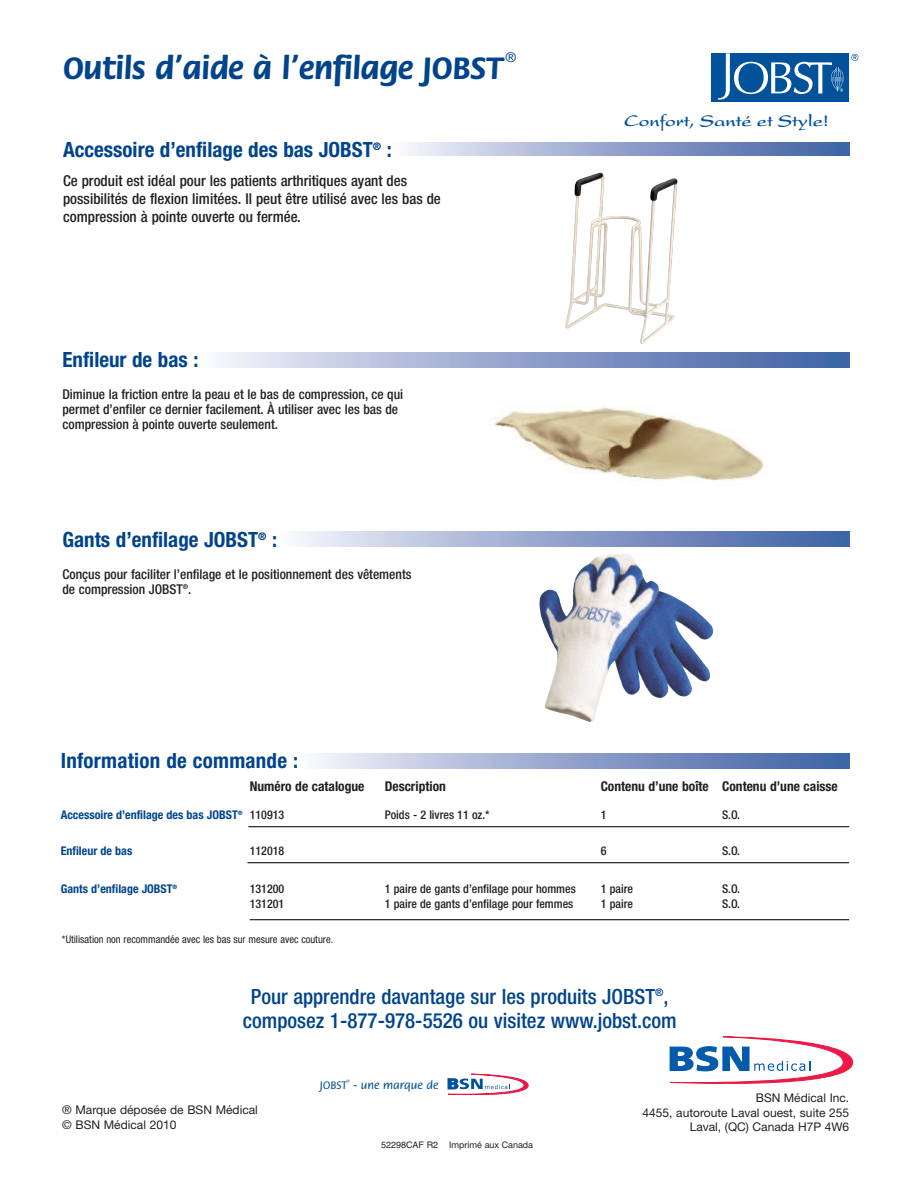
<style>
.page{position:relative;width:918px;height:1188px;background:#fff}
.page>*{position:absolute;margin:0;border:0;box-sizing:border-box;transform-origin:0 0}
.t1{font:700 33px "Flora";letter-spacing:-.01em;color:#01448c}
.t2{font:700 condensed 21px "Helvetica Neue";color:#01448c}
.t3{font:500 condensed 21px/24px "Helvetica Neue";color:#01448c;text-align:center}
.t4{font:700 18px "Present";color:#01529b}
.t5{font:500 condensed 15px/18px "Helvetica Neue";color:#231f20}
.t6{font:500 condensed 13.5px/15px "Helvetica Neue";color:#231f20}
.t7{font:700 condensed 13.5px "Helvetica Neue";color:#231f20}
.t8{font:13.5px "Helvetica Neue";color:#01448c}
.t9{font:500 condensed 12px "Helvetica Neue";color:#231f20}
.t10{font:12px/14.4px "Helvetica Neue";color:#231f20}
.t11{font:700 condensed 12px "Helvetica Neue";color:#01448c}
.t12{font:500 12px "Flora";color:#014d95}
.t13{font:condensed 10.5px "Helvetica Neue";color:#231f20}
.t14{font:9px "Helvetica Neue";letter-spacing:-.005em;color:#231f20}
.s1{font-weight:500;color:#231f20}
.s2{font-family:"Helvetica"}
</style>
<div class="page">
<svg style="left:408px;top:142px;width:441px;height:14px;background:#92a2cb"></svg>
<svg style="left:220px;top:353px;width:629px;height:14px;background:#92a3cb"></svg>
<svg style="left:298px;top:532px;width:551px;height:14px;background:#92a3cb"></svg>
<img style="left:565px;top:173px;width:113px;height:171px">
<img style="left:494px;top:407px;width:270px;height:78px">
<img style="left:539px;top:554px;width:174px;height:168px">
<svg style="left:448px;top:1074px;width:81px;height:21px"></svg>
<hr style="left:248px;top:826px;width:601px;height:1px;background:#231f20">
<hr style="left:247px;top:862px;width:602px;height:1px;background:#231f20">
<hr style="left:250px;top:919px;width:599px;height:1px;background:#231f20">
<div style="left:297px;top:753px;width:552px;height:16px;background:linear-gradient(to right,#f4f2fa,#385ba1)"></div>
<svg style="left:670px;top:1036px;width:183px;height:48px"></svg>
<div style="left:712px;top:54px;width:137px;height:48px;background:#01529b"></div>
<svg style="left:718px;top:53px;width:125px;height:47px"></svg>
<svg style="left:851px;top:54px;width:7px;height:7px"></svg>
<h1 class="t1" style="left:63px;top:54px;width:442px">Outils d’aide à l’enfilage JOBST</h1>
<p class="t8" style="left:505px;top:53px;width:12px">®</p>
<h2 class="t2" style="left:63px;top:142px;width:330px">Accessoire d’enfilage des bas JOBST<sup>®</sup> :</h2>
<p class="t5" style="left:63px;top:173px;width:379px">Ce produit est idéal pour les patients arthritiques ayant des possibilités de flexion limitées. Il peut être utilisé avec les bas de compression à pointe ouverte ou fermée.</p>
<h2 class="t2" style="left:62px;top:352px;width:137px">Enfileur de bas :</h2>
<p class="t6" style="left:62px;top:388px;width:342px">Diminue la friction entre la peau et le bas de compression, ce qui permet d’enfiler ce dernier facilement. À utiliser avec les bas de compression à pointe ouverte seulement.</p>
<h2 class="t2" style="left:62px;top:532px;width:216px">Gants d’enfilage JOBST<sup>®</sup> :</h2>
<p class="t6" style="left:62px;top:568px;width:351px">Conçus pour faciliter l’enfilage et le positionnement des vêtements de compression JOBST<sup>®</sup>.</p>
<h3 class="t4" style="left:624px;top:114px;width:206px">Confort, Santé et Style!</h3>
<h2 class="t2" style="left:61px;top:753px;width:239px">Information de commande :</h2>
<p class="t7" style="left:250px;top:781px;width:116px">Numéro de catalogue</p>
<p class="t7" style="left:385px;top:781px;width:63px">Description</p>
<p class="t7" style="left:601px;top:781px;width:239px">Contenu d’une boîte Contenu d’une caisse</p>
<p class="t11" style="left:61px;top:810px;width:225px">Accessoire d’enfilage des bas JOBST<sup>®</sup> <span class="s1">110913</span></p>
<p class="t9" style="left:385px;top:810px;width:107px">Poids - 2 livres 11 oz.*</p>
<p class="t9" style="left:601px;top:810px;width:7px">1</p>
<p class="t9" style="left:722px;top:810px;width:19px">S.O.</p>
<p class="t11" style="left:61px;top:846px;width:73px">Enfileur de bas</p>
<p class="t9" style="left:250px;top:846px;width:36px">112018</p>
<p class="t9" style="left:601px;top:846px;width:7px">6</p>
<p class="t9" style="left:722px;top:846px;width:19px">S.O.</p>
<p class="t11" style="left:61px;top:885px;width:118px">Gants d’enfilage JOBST<sup>®</sup></p>
<p class="t9" style="left:250px;top:885px;width:36px">131200</p>
<p class="t9" style="left:385px;top:885px;width:193px">1 paire de gants d’enfilage pour hommes</p>
<p class="t9" style="left:601px;top:885px;width:34px">1 paire</p>
<p class="t9" style="left:722px;top:885px;width:19px">S.O.</p>
<p class="t9" style="left:250px;top:900px;width:36px">131201</p>
<p class="t9" style="left:385px;top:900px;width:190px">1 paire de gants d’enfilage pour femmes</p>
<p class="t9" style="left:601px;top:900px;width:34px">1 paire</p>
<p class="t9" style="left:722px;top:900px;width:19px">S.O.</p>
<p class="t13" style="left:62px;top:936px;width:273px">*Utilisation non recommandée avec les bas sur mesure avec couture.</p>
<h2 class="t3" style="left:243px;top:986px;width:435px">Pour apprendre davantage sur les produits JOBST<sup>®</sup>, composez 1-877-978-5526 ou visitez www.jobst.com</h2>
<p class="t10" style="left:62px;top:1104px;width:197px;line-height:15px">® Marque déposée de BSN Médical © BSN Médical 2010</p>
<p class="t12" style="left:320px;top:1080px;width:120px">JOBST<sup>®</sup> - une marque de</p>
<p class="t14" style="left:381px;top:1141px;width:153px"><span class="s2">52298CAF R2</span> Imprimé aux Canada</p>
<p class="t10" style="left:643px;top:1092px;width:208px;text-align:right">BSN Médical Inc.<br>4455, autoroute Laval ouest, suite 255<br>Laval, (QC) Canada H7P 4W6</p>
</div>
